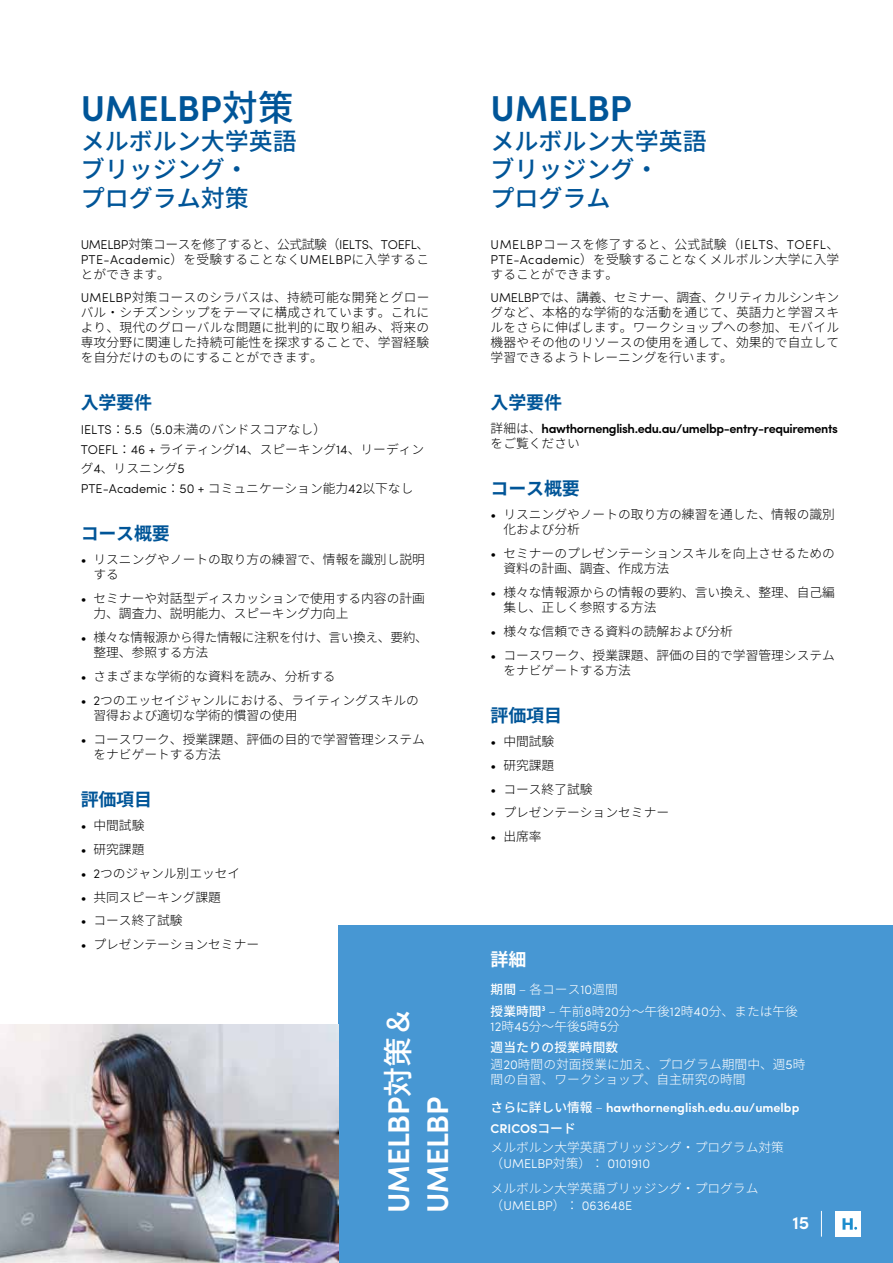
<style>
.page{position:relative;width:893px;height:1263px;background:#fff}
.page>*{position:absolute;margin:0;border:0;box-sizing:border-box;transform-origin:0 0}
.t1{font:600 36px "Sofia Pro";color:#005598}
.t2{font:600 30px/39px "Sofia Pro";letter-spacing:-.01em;color:#fff}
.t3{font:500 24px/28.8px "Source Han Sans";color:#005598}
.t4{font:700 18px "Source Han Sans";letter-spacing:-.01em;color:#005598}
.t5{font:700 18px "Source Han Sans";color:#fff}
.t6{font:600 18px "Sofia Pro";color:#fff}
.t7{font:300 12.75px/15px "Source Han Sans";color:#000}
.t8{font:300 12.75px/21.5px "Source Han Sans";color:#fff}
.t9{font:600 12.75px "Sofia Pro";letter-spacing:-.03em;color:#000}
.t10{font:600 12.75px/21.5px "Sofia Pro";color:#fff}
.t11{font:300 12.75px/15.3px "Source Han Sans";letter-spacing:-.02em;color:#000}
.t12{font:300 12.75px "Source Han Sans";letter-spacing:-.025em;color:#000}
.t13{font:300 12.75px "Sofia Pro";color:#fff}
.t14{font:300 12.75px "Sofia Pro";letter-spacing:.025em;color:#000}
.t15{font:300 12.75px "Sofia Pro";color:#000}
.t16{font:500 12.75px/21.5px "Source Han Sans";color:#fff}
.s1{font-family:"Source Han Sans";font-weight:500}
.s2{font-family:"Sofia Pro"}
.s3{font-family:"Source Han Sans"}
.s4{font-family:"Source Han Sans";font-weight:300}
.s5{font-weight:500}
.s6{font-family:"Sofia Pro";font-weight:300}
.s7{font-weight:300}
</style>
<div class="page">
<div style="left:338px;top:926px;width:555px;height:337px;background:#4797d3"></div>
<img style="left:0;top:1024px;width:338px;height:239px">
<svg style="left:821px;top:1211px;width:1px;height:25px"></svg>
<div style="left:835px;top:1211px;width:26px;height:25px;background:#fff"></div>
<svg style="left:842px;top:1218px;width:15px;height:12px"></svg>
<h1 class="t1" style="left:81px;top:81px;width:215px">UMELBP<span class="s1">対策</span></h1>
<h3 class="t3" style="left:81px;top:127px;width:217px">メルボルン大学英語ブリッジング・<br>プログラム対策</h3>
<p class="t12" style="left:81px;top:237px;width:350px"><span class="s2">UMELBP</span>対策コースを修了すると、公式試験（<span class="s2">IELTS</span>、<span class="s2">TOEFL</span>、</p>
<p class="t14" style="left:81px;top:250px;width:350px">PTE-Academic<span class="s3">）を受験することなく</span>UMELBP<span class="s3">に入学するこ</span></p>
<p class="t7" style="left:81px;top:263px;width:350px;line-height:23.5px">とができます。<br><span class="s2">UMELBP</span>対策コースのシラバスは、持続可能な開発とグロー</p>
<p class="t7" style="left:81px;top:305px;width:350px;text-align:justify">バル・シチズンシップをテーマに構成されています。これにより、現代のグローバルな問題に批判的に取り組み、将来の専攻分野に関連した持続可能性を探求することで、学習経験を自分だけのものにすることができます。</p>
<h3 class="t4" style="left:81px;top:393px;width:73px">入学要件</h3>
<p class="t7" style="left:81px;top:420px;width:345px;line-height:19.5px"><span class="s2">IELTS</span>：<span class="s2">5.5</span>（<span class="s2">5.0</span>未満のバンドスコアなし）<br><span class="s2">TOEFL</span>：<span class="s2">46 +</span> ライティング<span class="s2">14</span>、スピーキング<span class="s2">14</span>、リーディング<span class="s2">4</span>、リスニング<span class="s2">5</span></p>
<p class="t15" style="left:81px;top:479px;width:334px">PTE-Academic<span class="s3">：</span>50 + <span class="s3">コミュニケーション能力</span>42<span class="s3">以下なし</span></p>
<h3 class="t4" style="left:81px;top:523px;width:91px">コース概要</h3>
<p class="t7" style="left:93px;top:552px;width:333px;text-indent:-13px"><span class="s2">•</span> リスニングやノートの取り方の練習で、情報を識別し説明する</p>
<p class="t7" style="left:93px;top:591px;width:333px;text-indent:-13px"><span class="s2">•</span> セミナーや対話型ディスカッションで使用する内容の計画力、調査力、説明能力、スピーキング力向上</p>
<p class="t11" style="left:93px;top:630px;width:336px;text-indent:-13px"><span class="s2">•</span> 様々な情報源から得た情報に注釈を付け、言い換え、要約、整理、参照する方法</p>
<p class="t7" style="left:81px;top:669px;width:256px"><span class="s2">•</span> さまざまな学術的な資料を読み、分析する</p>
<p class="t7" style="left:93px;top:693px;width:327px;text-indent:-13px"><span class="s2">• 2</span>つのエッセイジャンルにおける、ライティングスキルの習得および適切な学術的慣習の使用</p>
<p class="t7" style="left:93px;top:732px;width:333px;text-indent:-13px"><span class="s2">•</span> コースワーク、授業課題、評価の目的で学習管理システムをナビゲートする方法</p>
<h3 class="t4" style="left:81px;top:789px;width:73px">評価項目</h3>
<p class="t7" style="left:81px;top:818px;width:65px"><span class="s2">•</span> 中間試験</p>
<p class="t7" style="left:81px;top:842px;width:65px"><span class="s2">•</span> 研究課題</p>
<p class="t7" style="left:81px;top:866px;width:161px"><span class="s2">• 2</span>つのジャンル別エッセイ</p>
<p class="t7" style="left:81px;top:890px;width:142px"><span class="s2">•</span> 共同スピーキング課題</p>
<p class="t7" style="left:81px;top:913px;width:103px"><span class="s2">•</span> コース終了試験</p>
<p class="t7" style="left:81px;top:937px;width:180px"><span class="s2">•</span> プレゼンテーションセミナー</p>
<h2 class="t2" style="left:377px;top:1213px;width:207px;rotate:-90deg">UMELBP<span class="s1">対策＆<br></span>UMELBP</h2>
<h1 class="t1" style="left:491px;top:81px;width:143px">UMELBP</h1>
<h3 class="t3" style="left:491px;top:127px;width:217px">メルボルン大学英語ブリッジング・<br>プログラム</h3>
<p class="t7" style="left:491px;top:237px;width:350px;text-align:justify"><span class="s2">UMELBP</span>コースを修了すると、公式試験（<span class="s2">IELTS</span>、<span class="s2">TOEFL</span>、<span class="s2">PTE-Academic</span>）を受験することなくメルボルン大学に入学することができます。</p>
<p class="t7" style="left:491px;top:290px;width:350px;text-align:justify"><span class="s2">UMELBP</span>では、講義、セミナー、調査、クリティカルシンキングなど、本格的な学術的な活動を通じて、英語力と学習スキルをさらに伸ばします。ワークショップへの参加、モバイル機器やその他のリソースの使用を通して、効果的で自立して学習できるようトレーニングを行います。</p>
<h3 class="t4" style="left:491px;top:393px;width:73px">入学要件</h3>
<p class="t9" style="left:491px;top:419px;width:349px"><span class="s4">詳細は、</span>hawthornenglish.edu.au/umelbp-entry-requirements</p>
<p class="t7" style="left:491px;top:436px;width:91px">をご覧ください</p>
<h3 class="t4" style="left:491px;top:478px;width:91px">コース概要</h3>
<p class="t7" style="left:503px;top:507px;width:333px;text-indent:-13px"><span class="s2">•</span> リスニングやノートの取り方の練習を通した、情報の識別化および分析</p>
<p class="t7" style="left:503px;top:546px;width:333px;text-indent:-13px"><span class="s2">•</span> セミナーのプレゼンテーションスキルを向上させるための資料の計画、調査、作成方法</p>
<p class="t7" style="left:503px;top:585px;width:333px;text-indent:-13px"><span class="s2">•</span> 様々な情報源からの情報の要約、言い換え、整理、自己編集し、正しく参照する方法</p>
<p class="t7" style="left:491px;top:624px;width:244px"><span class="s2">•</span> 様々な信頼できる資料の読解および分析</p>
<p class="t7" style="left:503px;top:648px;width:333px;text-indent:-13px"><span class="s2">•</span> コースワーク、授業課題、評価の目的で学習管理システムをナビゲートする方法</p>
<h3 class="t4" style="left:491px;top:705px;width:73px">評価項目</h3>
<p class="t7" style="left:491px;top:734px;width:65px"><span class="s2">•</span> 中間試験</p>
<p class="t7" style="left:491px;top:758px;width:65px"><span class="s2">•</span> 研究課題</p>
<p class="t7" style="left:491px;top:782px;width:103px"><span class="s2">•</span> コース終了試験</p>
<p class="t7" style="left:491px;top:805px;width:180px"><span class="s2">•</span> プレゼンテーションセミナー</p>
<p class="t7" style="left:491px;top:829px;width:52px"><span class="s2">•</span> 出席率</p>
<h3 class="t5" style="left:491px;top:950px;width:37px">詳細</h3>
<p class="t8" style="left:491px;top:979px;width:309px"><span class="s5">期間</span> – 各コース<span class="s2">10</span>週間<br><span class="s5">授業時間</span><sup>3</sup> – 午前<span class="s2">8</span>時<span class="s2">20</span>分～午後<span class="s2">12</span>時<span class="s2">40</span>分、または午後</p>
<p class="t16" style="left:491px;top:1015px;width:130px"><span class="s6">12</span><span class="s7">時</span><span class="s6">45</span><span class="s7">分～午後</span><span class="s6">5</span><span class="s7">時</span><span class="s6">5</span><span class="s7">分</span>週当たりの授業時間数</p>
<p class="t8" style="left:491px;top:1057px;width:316px;line-height:15px">週<span class="s2">20</span>時間の対面授業に加え、プログラム期間中、週<span class="s2">5</span>時間の自習、ワークショップ、自主研究の時間</p>
<p class="t10" style="left:491px;top:1096px;width:310px"><span class="s1">さらに詳しい情報</span> <span class="s4">–</span> hawthornenglish.edu.au/umelbp<br>CRICOS<span class="s1">コード</span></p>
<p class="t8" style="left:491px;top:1137px;width:295px">メルボルン大学英語ブリッジング・プログラム対策</p>
<p class="t13" style="left:491px;top:1154px;width:161px"><span class="s3">（</span>UMELBP<span class="s3">対策）：</span> 0101910</p>
<p class="t8" style="left:491px;top:1178px;width:269px">メルボルン大学英語ブリッジング・プログラム</p>
<p class="t13" style="left:491px;top:1196px;width:143px"><span class="s3">（</span>UMELBP<span class="s3">）：</span> 063648E</p>
<h3 class="t6" style="left:792px;top:1209px;width:18px">15</h3>
</div>
